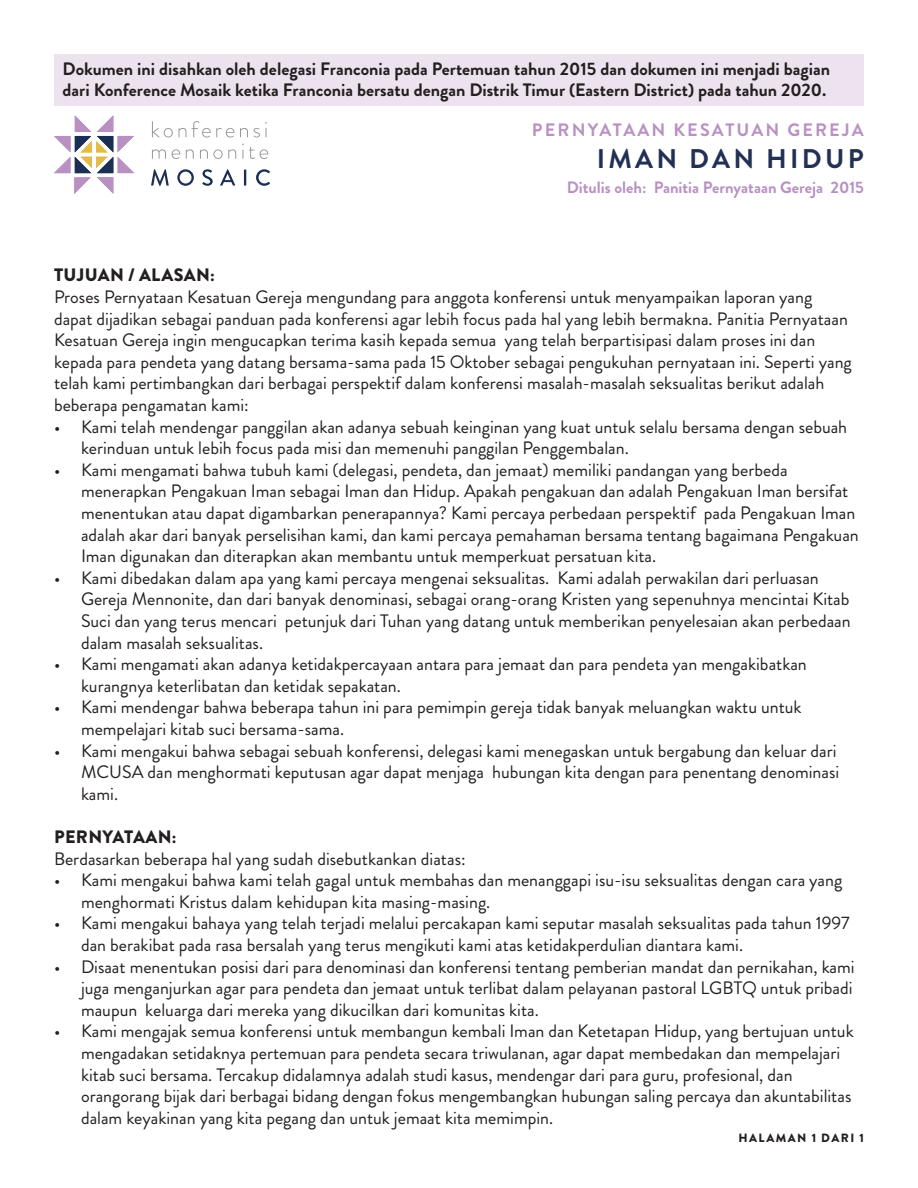
<style>
.page{position:relative;width:918px;height:1188px;background:#fff}
.page>*{position:absolute;margin:0;border:0;box-sizing:border-box;transform-origin:0 0}
.t1{font:700 27px "Brandon Grotesque";letter-spacing:.12em;color:#213054}
.t2{font:18px/21.6px "Brandon Grotesque";color:#231f20}
.t3{font:700 18px/21.6px "Brandon Grotesque";color:#231f20}
.t4{font:900 18px "Brandon Grotesque";letter-spacing:.02em;color:#231f20}
.t5{font:700 18px "Brandon Grotesque";letter-spacing:.12em;color:#b891c2}
.t6{font:700 16.5px "Brandon Grotesque";color:#b891c2}
.t7{font:900 12px "Brandon Grotesque";letter-spacing:.12em;color:#231f20}
</style>
<div class="page">
<div style="left:54px;top:54px;width:810px;height:52px;background:#ede3ef"></div>
<svg style="left:54px;top:115px;width:80px;height:79px"></svg>
<svg style="left:151px;top:169px;width:18px;height:17px"></svg>
<svg style="left:177px;top:169px;width:17px;height:17px"></svg>
<svg style="left:202px;top:169px;width:11px;height:17px"></svg>
<svg style="left:220px;top:169px;width:15px;height:17px"></svg>
<svg style="left:244px;top:170px;width:2px;height:16px"></svg>
<svg style="left:256px;top:169px;width:14px;height:17px"></svg>
<svg style="left:152px;top:121px;width:21px;height:17px"></svg>
<svg style="left:179px;top:121px;width:55px;height:17px"></svg>
<svg style="left:240px;top:128px;width:8px;height:9px"></svg>
<svg style="left:254px;top:122px;width:13px;height:16px"></svg>
<svg style="left:152px;top:149px;width:14px;height:10px"></svg>
<svg style="left:172px;top:149px;width:8px;height:10px"></svg>
<svg style="left:186px;top:149px;width:8px;height:10px"></svg>
<svg style="left:200px;top:149px;width:36px;height:10px"></svg>
<svg style="left:242px;top:144px;width:26px;height:15px"></svg>
<p class="t3" style="left:63px;top:58px;width:769px">Dokumen ini disahkan oleh delegasi Franconia pada Pertemuan tahun 2015 dan dokumen ini menjadi bagian dari Konference Mosaik ketika Franconia bersatu dengan Distrik Timur (Eastern District) pada tahun 2020.</p>
<p class="t5" style="left:532px;top:117px;width:333px">PERNYATAAN KESATUAN GEREJA</p>
<p class="t1" style="left:597px;top:140px;width:268px">IMAN DAN HIDUP</p>
<p class="t6" style="left:567px;top:176px;width:299px">Ditulis oleh: Panitia Pernyataan Gereja 2015</p>
<p class="t4" style="left:54px;top:262px;width:162px">TUJUAN / ALASAN:</p>
<p class="t2" style="left:54px;top:286px;width:799px">Proses Pernyataan Kesatuan Gereja mengundang para anggota konferensi untuk menyampaikan laporan yang dapat dijadikan sebagai panduan pada konferensi agar lebih focus pada hal yang lebih bermakna. Panitia Pernyataan Kesatuan Gereja ingin mengucapkan terima kasih kepada semua yang telah berpartisipasi dalam proses ini dan kepada para pendeta yang datang bersama-sama pada 15 Oktober sebagai pengukuhan pernyataan ini. Seperti yang telah kami pertimbangkan dari berbagai perspektif dalam konferensi masalah-masalah seksualitas berikut adalah beberapa pengamatan kami:</p>
<p class="t2" style="left:81px;top:416px;width:768px;text-indent:-27px">• Kami telah mendengar panggilan akan adanya sebuah keinginan yang kuat untuk selalu bersama dengan sebuah kerinduan untuk lebih focus pada misi dan memenuhi panggilan Penggembalan.</p>
<p class="t2" style="left:81px;top:459px;width:779px;text-indent:-27px">• Kami mengamati bahwa tubuh kami (delegasi, pendeta, dan jemaat) memiliki pandangan yang berbeda menerapkan Pengakuan Iman sebagai Iman dan Hidup. Apakah pengakuan dan adalah Pengakuan Iman bersifat menentukan atau dapat digambarkan penerapannya? Kami percaya perbedaan perspektif pada Pengakuan Iman adalah akar dari banyak perselisihan kami, dan kami percaya pemahaman bersama tentang bagaimana Pengakuan Iman digunakan dan diterapkan akan membantu untuk memperkuat persatuan kita.</p>
<p class="t2" style="left:81px;top:567px;width:771px;text-indent:-27px">• Kami dibedakan dalam apa yang kami percaya mengenai seksualitas. Kami adalah perwakilan dari perluasan Gereja Mennonite, dan dari banyak denominasi, sebagai orang-orang Kristen yang sepenuhnya mencintai Kitab Suci dan yang terus mencari petunjuk dari Tuhan yang datang untuk memberikan penyelesaian akan perbedaan dalam masalah seksualitas.</p>
<p class="t2" style="left:81px;top:653px;width:727px;text-indent:-27px">• Kami mengamati akan adanya ketidakpercayaan antara para jemaat dan para pendeta yan mengakibatkan kurangnya keterlibatan dan ketidak sepakatan.</p>
<p class="t2" style="left:81px;top:697px;width:722px;text-indent:-27px">• Kami mendengar bahwa beberapa tahun ini para pemimpin gereja tidak banyak meluangkan waktu untuk mempelajari kitab suci bersama-sama.</p>
<p class="t2" style="left:81px;top:740px;width:760px;text-indent:-27px">• Kami mengakui bahwa sebagai sebuah konferensi, delegasi kami menegaskan untuk bergabung dan keluar dari<br>MCUSA dan menghormati keputusan agar dapat menjaga hubungan kita dengan para penentang denominasi kami.</p>
<p class="t4" style="left:54px;top:824px;width:124px">PERNYATAAN:</p>
<p class="t2" style="left:54px;top:848px;width:413px">Berdasarkan beberapa hal yang sudah disebutkankan diatas:</p>
<p class="t2" style="left:81px;top:869px;width:763px;text-indent:-27px">• Kami mengakui bahwa kami telah gagal untuk membahas dan menanggapi isu-isu seksualitas dengan cara yang menghormati Kristus dalam kehidupan kita masing-masing.</p>
<p class="t2" style="left:81px;top:913px;width:770px;text-indent:-27px">• Kami mengakui bahaya yang telah terjadi melalui percakapan kami seputar masalah seksualitas pada tahun 1997 dan berakibat pada rasa bersalah yang terus mengikuti kami atas ketidakperdulian diantara kami.</p>
<p class="t2" style="left:81px;top:956px;width:775px;text-align:justify;text-indent:-27px">• Disaat menentukan posisi dari para denominasi dan konferensi tentang pemberian mandat dan pernikahan, kami juga menganjurkan agar para pendeta dan jemaat untuk terlibat dalam pelayanan pastoral LGBTQ untuk pribadi maupun keluarga dari mereka yang dikucilkan dari komunitas kita.</p>
<p class="t2" style="left:81px;top:1021px;width:774px;text-indent:-27px">• Kami mengajak semua konferensi untuk membangun kembali Iman dan Ketetapan Hidup, yang bertujuan untuk mengadakan setidaknya pertemuan para pendeta secara triwulanan, agar dapat membedakan dan mempelajari kitab suci bersama. Tercakup didalamnya adalah studi kasus, mendengar dari para guru, profesional, dan orangorang bijak dari berbagai bidang dengan fokus mengembangkan hubungan saling percaya dan akuntabilitas dalam keyakinan yang kita pegang dan untuk jemaat kita memimpin.</p>
<p class="t7" style="left:738px;top:1130px;width:127px">HALAMAN 1 DARI 1</p>
</div>
